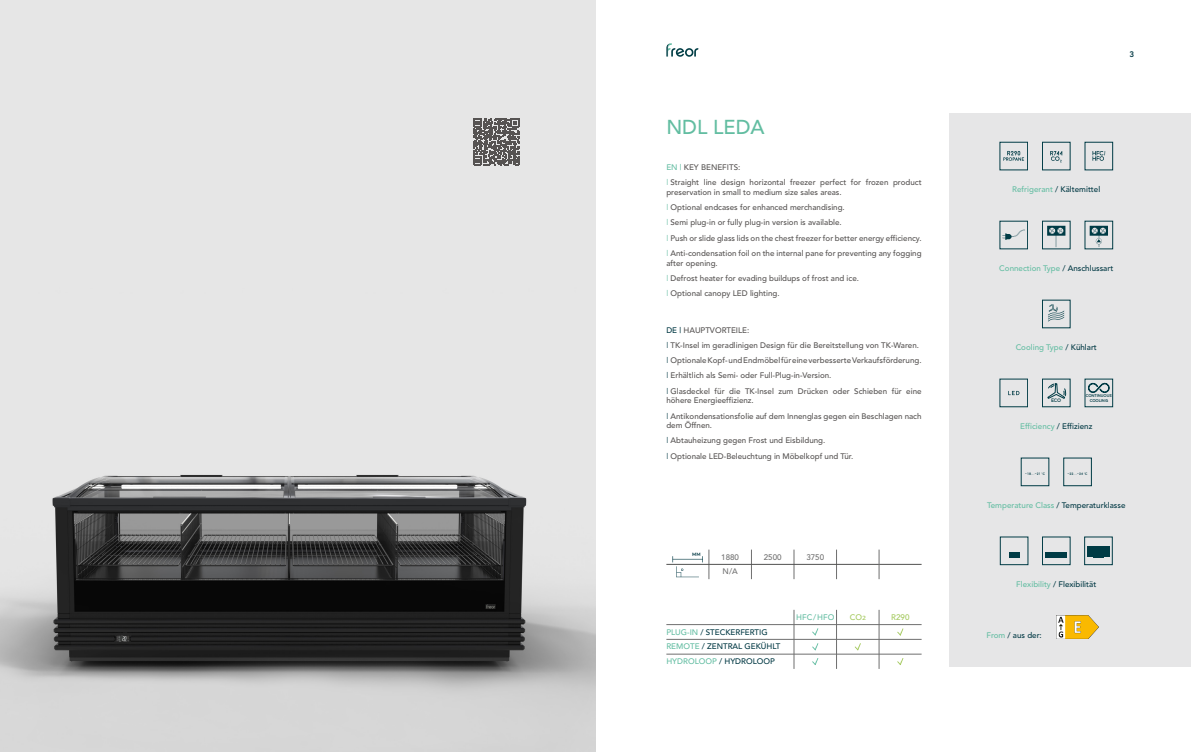
<style>
.page{position:relative;width:1191px;height:752px;background:#fff}
.page>*{position:absolute;margin:0;border:0;box-sizing:border-box;transform-origin:0 0}
.t1{font:500 20px "Avenir";color:#62bda1}
.t2{font:500 8px/15.3px "Avenir";color:#565352}
.t3{font:500 8px/14.8px "Avenir";color:#003843}
.t4{font:500 8px "Avenir";color:#63bda2}
.t5{font:500 8px "Avenir";color:#6f6f6f}
.t6{font:500 8px "Avenir";color:#a3c95c}
.t7{font:800 8px "Avenir";color:#003843}
.t8{font:700 5px "Moon";color:#003b45}
.t9{font:700 4.8px "Moon";color:#003843}
.t10{font:700 4.1px/5.1px "Moon";letter-spacing:-.055em;color:#003b45;text-align:center}
.t11{font:700 3.5px "Moon";color:#003b45}
.s1{color:#63bda2}
.s2{font-weight:400;color:#63bda2}
.s3{color:#003843}
.s4{font-weight:400;color:#003843}
.s5{font-family:"Calibri";font-weight:400}
</style>
<div class="page">
<svg style="left:666px;top:43px;width:32px;height:14px"></svg>
<hr style="left:708px;top:549px;width:1px;height:30px;background:#6f6f6f">
<hr style="left:751px;top:549px;width:1px;height:30px;background:#6f6f6f">
<hr style="left:793px;top:549px;width:1px;height:30px;background:#6f6f6f">
<hr style="left:836px;top:549px;width:1px;height:30px;background:#6f6f6f">
<hr style="left:666px;top:564px;width:255px;height:1px;background:#515150">
<svg style="left:672px;top:556px;width:31px;height:21px"></svg>
<hr style="left:878px;top:549px;width:1px;height:30px;background:#6f6f6f">
<img style="left:0;top:0;width:595px;height:751px">
<svg style="left:473px;top:118px;width:46px;height:47px;background:#767473"></svg>
<div style="left:950px;top:113px;width:241px;height:553px;background:#e6e6e7"></div>
<img style="left:1056px;top:615px;width:42px;height:23px">
<svg style="left:1048px;top:304px;width:16px;height:17px"></svg>
<hr style="left:793px;top:609px;width:1px;height:59px;background:#6f6f6f">
<hr style="left:836px;top:609px;width:1px;height:59px;background:#6f6f6f">
<hr style="left:666px;top:638px;width:255px;height:1px;background:#6f6f6f">
<hr style="left:878px;top:609px;width:1px;height:59px;background:#6f6f6f">
<hr style="left:666px;top:624px;width:255px;height:1px;background:#6f6f6f">
<hr style="left:666px;top:653px;width:255px;height:1px;background:#6f6f6f">
<svg style="left:812px;top:628px;width:6px;height:7px"></svg>
<svg style="left:812px;top:658px;width:6px;height:6px"></svg>
<svg style="left:854px;top:643px;width:7px;height:7px"></svg>
<svg style="left:897px;top:628px;width:6px;height:7px"></svg>
<svg style="left:897px;top:658px;width:6px;height:6px"></svg>
<svg style="left:812px;top:643px;width:6px;height:7px"></svg>
<div style="left:1063px;top:457px;width:28px;height:29px;border:1px solid #003b45"></div>
<svg style="left:1089px;top:226px;width:19px;height:21px"></svg>
<svg style="left:1002px;top:229px;width:23px;height:11px"></svg>
<svg style="left:1003px;top:151px;width:21px;height:10px"></svg>
<svg style="left:1050px;top:151px;width:12px;height:11px"></svg>
<svg style="left:1092px;top:151px;width:13px;height:10px"></svg>
<svg style="left:1047px;top:226px;width:18px;height:21px"></svg>
<svg style="left:1008px;top:390px;width:11px;height:5px"></svg>
<svg style="left:1047px;top:383px;width:19px;height:15px"></svg>
<svg style="left:1088px;top:382px;width:21px;height:11px"></svg>
<div style="left:1045px;top:552px;width:11px;height:5px;background:#003b45"></div>
<div style="left:1056px;top:552px;width:10px;height:5px;background:#003b45"></div>
<div style="left:1009px;top:552px;width:10px;height:5px;background:#003b45"></div>
<div style="left:1093px;top:546px;width:10px;height:5px;background:#003b45"></div>
<div style="left:1093px;top:552px;width:10px;height:5px;background:#003b45"></div>
<div style="left:1104px;top:546px;width:5px;height:11px;background:#003b45"></div>
<div style="left:1087px;top:546px;width:5px;height:11px;background:#003b45"></div>
<h1 class="t1" style="left:666px;top:109px;width:100px">NDL LEDA</h1>
<p class="t2" style="left:666px;top:159px;width:257px"><span class="s1">EN |</span> KEY BENEFITS:<br><span class="s2">l</span> Straight line design horizontal freezer perfect for frozen product</p>
<p class="t2" style="left:666px;top:184px;width:257px">preservation in small to medium size sales areas.<br><span class="s2">l</span> Optional endcases for enhanced merchandising.<br><span class="s2">l</span> Semi plug-in or fully plug-in version is available.<br><span class="s2">l</span> Push or slide glass lids on the chest freezer for better energy efficiency. <span class="s2">l</span> Anti-condensation foil on the internal pane for preventing any fogging</p>
<p class="t2" style="left:666px;top:254px;width:194px">after opening.<br><span class="s2">l</span> Defrost heater for evading buildups of frost and ice. <span class="s2">l</span> Optional canopy LED lighting.</p>
<p class="t2" style="left:666px;top:321px;width:257px"><span class="s3">DE |</span> HAUPTVORTEILE:<br><span class="s4">l</span> TK-Insel im geradlinigen Design für die Bereitstellung von TK-Waren. <span class="s4">l</span> Optionale Kopf- und Endmöbel für eine verbesserte Verkaufsförderung. <span class="s4">l</span> Erhältlich als Semi- oder Full-Plug-in-Version.<br><span class="s4">l</span> Glasdeckel für die TK-Insel zum Drücken oder Schieben für eine</p>
<p class="t2" style="left:666px;top:392px;width:257px">höhere Energieeffizienz.<br><span class="s4">l</span> Antikondensationsfolie auf dem Innenglas gegen ein Beschlagen nach</p>
<p class="t2" style="left:666px;top:417px;width:188px">dem Öffnen.<br><span class="s4">l</span> Abtauheizung gegen Frost und Eisbildung.<br><span class="s4">l</span> Optionale LED-Beleuchtung in Möbelkopf und Tür.</p>
<p class="t9" style="left:692px;top:552px;width:10px">MM</p>
<p class="t5" style="left:721px;top:549px;width:19px">1880</p>
<p class="t5" style="left:764px;top:549px;width:19px">2500</p>
<p class="t5" style="left:806px;top:549px;width:19px">3750</p>
<p class="t5" style="left:722px;top:564px;width:17px">N/A</p>
<p class="t3" style="left:666px;top:623px;width:103px"><span class="s1">PLUG-IN</span> / STECKERFERTIG</p>
<p class="t3" style="left:666px;top:638px;width:116px"><span class="s1">REMOTE</span> / ZENTRAL GEKÜHLT<br><span class="s1">HYDROLOOP</span> / HYDROLOOP</p>
<p class="t4" style="left:796px;top:609px;width:40px">HFC/HFO</p>
<p class="t6" style="left:849px;top:609px;width:18px">CO<span class="s5">2</span></p>
<p class="t6" style="left:891px;top:609px;width:20px">R290</p>
<p class="t7" style="left:1129px;top:48px;width:6px">3</p>
<p class="t3" style="left:1012px;top:182px;width:89px"><span class="s1">Refrigerant</span> / Kältemittel</p>
<p class="t4" style="left:999px;top:261px;width:115px">Connection Type <span class="s3">/ Anschlussart</span></p>
<p class="t4" style="left:1015px;top:340px;width:83px">Cooling Type <span class="s3">/ Kühlart</span></p>
<p class="t8" style="left:1051px;top:398px;width:12px">ECO</p>
<p class="t10" style="left:1085px;top:393px;width:28px">CONTINUOUS<br>COOLING</p>
<p class="t4" style="left:1020px;top:419px;width:74px">Efficiency <span class="s3">/ Effizienz</span></p>
<p class="t11" style="left:1025px;top:472px;width:21px">-18...-21 °C</p>
<p class="t11" style="left:1067px;top:472px;width:21px">-22...-24 °C</p>
<p class="t3" style="left:987px;top:497px;width:140px"><span class="s1">Temperature Class</span> / Temperaturklasse</p>
<p class="t3" style="left:1016px;top:576px;width:81px"><span class="s1">Flexibility</span> / Flexibilität</p>
<p class="t3" style="left:986px;top:627px;width:57px"><span class="s1">From</span> / aus der:</p>
</div>
